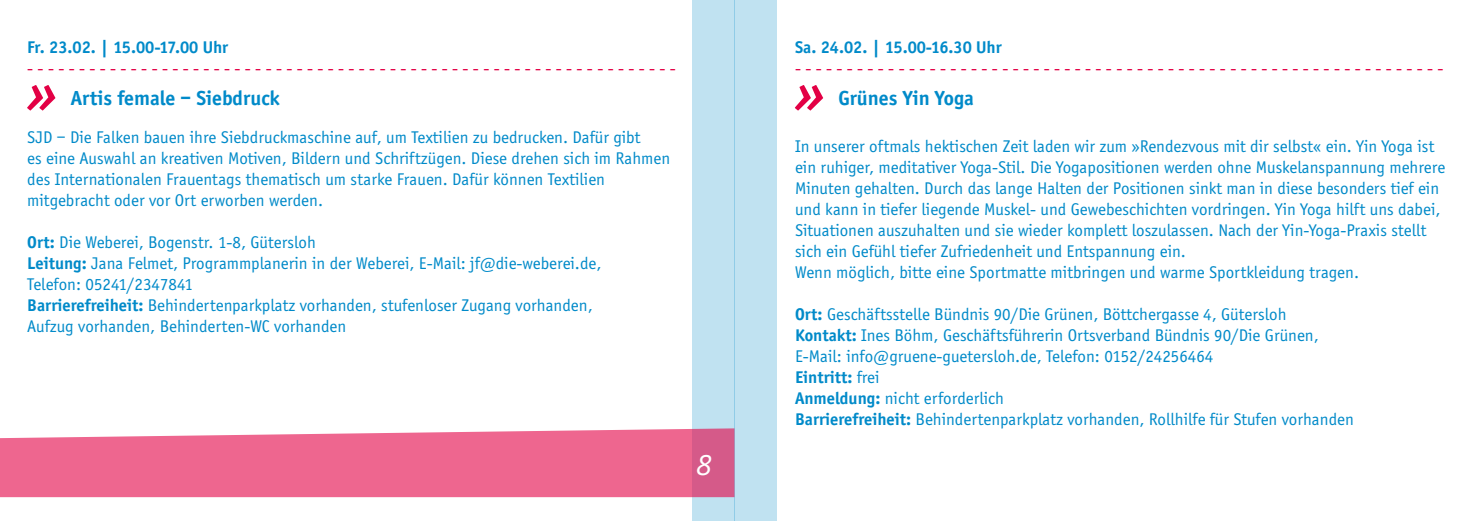
<style>
.page{position:relative;width:1469px;height:521px;background:#fff}
.page>*{position:absolute;margin:0;border:0;box-sizing:border-box;transform-origin:0 0}
.t1{font:italic 700 52.5px "Officina Serif";color:#e30045}
.t2{font:italic 31.5px "Officina Serif";color:#fff}
.t3{font:700 21px "Officina Sans";color:#008ac9}
.t4{font:17.5px/21px "Officina Sans";color:#008ac9}
.t5{font:17.5px "Officina Sans";color:#e30045}
.t6{font:700 17.5px "Officina Sans";color:#008ac9}
.s1{font-weight:700}
</style>
<div class="page">
<div style="left:692px;top:0;width:42px;height:521px;background:#c0e2f1"></div>
<div style="left:734px;top:0;width:42px;height:521px;background:#c0e2f1"></div>
<svg style="left:0;top:428px;width:734px;height:69px;fill:#ee668f"></svg>
<p class="t6" style="left:27px;top:36px;width:202px">Fr. 23.02. | 15.00-17.00 Uhr</p>
<p class="t5" style="left:27px;top:58px;width:650px">- - - - - - - - - - - - - - - - - - - - - - - - - - - - - - - - - - - - - - - - - - - - - - - - - - - - - - - - - - - - - - -</p>
<h1 class="t1" style="left:27px;top:62px;width:32px">»</h1>
<p class="t3" style="left:71px;top:86px;width:211px">Artis female – Siebdruck</p>
<p class="t4" style="left:27px;top:127px;width:644px">SJD – Die Falken bauen ihre Siebdruckmaschine auf, um Textilien zu bedrucken. Dafür gibt<br>es eine Auswahl an kreativen Motiven, Bildern und Schriftzügen. Diese drehen sich im Rahmen des Internationalen Frauentags thematisch um starke Frauen. Dafür können Textilien mitgebracht oder vor Ort erworben werden.</p>
<p class="t4" style="left:27px;top:232px;width:575px"><span class="s1">Ort:</span> Die Weberei, Bogenstr. 1-8, Gütersloh<br><span class="s1">Leitung:</span> Jana Felmet, Programmplanerin in der Weberei, E-Mail: jf@die-weberei.de, Telefon: 05241/2347841<br><span class="s1">Barrierefreiheit:</span> Behindertenparkplatz vorhanden, stufenloser Zugang vorhanden, Aufzug vorhanden, Behinderten-WC vorhanden</p>
<h2 class="t2" style="left:696px;top:447px;width:17px">8</h2>
<p class="t6" style="left:795px;top:36px;width:208px">Sa. 24.02. | 15.00-16.30 Uhr</p>
<p class="t5" style="left:795px;top:58px;width:650px">- - - - - - - - - - - - - - - - - - - - - - - - - - - - - - - - - - - - - - - - - - - - - - - - - - - - - - - - - - - - - - -</p>
<h1 class="t1" style="left:795px;top:62px;width:32px">»</h1>
<p class="t3" style="left:838px;top:86px;width:137px">Grünes Yin Yoga</p>
<p class="t4" style="left:795px;top:135px;width:651px">In unserer oftmals hektischen Zeit laden wir zum »Rendezvous mit dir selbst« ein. Yin Yoga ist ein ruhiger, meditativer Yoga-Stil. Die Yogapositionen werden ohne Muskelanspannung mehrere Minuten gehalten. Durch das lange Halten der Positionen sinkt man in diese besonders tief ein und kann in tiefer liegende Muskel- und Gewebeschichten vordringen. Yin Yoga hilft uns dabei, Situationen auszuhalten und sie wieder komplett loszulassen. Nach der Yin-Yoga-Praxis stellt sich ein Gefühl tiefer Zufriedenheit und Entspannung ein.<br>Wenn möglich, bitte eine Sportmatte mitbringen und warme Sportkleidung tragen.</p>
<p class="t4" style="left:795px;top:303px;width:560px"><span class="s1">Ort:</span> Geschäftsstelle Bündnis 90/Die Grünen, Böttchergasse 4, Gütersloh<br><span class="s1">Kontakt:</span> Ines Böhm, Geschäftsführerin Ortsverband Bündnis 90/Die Grünen, E-Mail: info@gruene-guetersloh.de, Telefon: 0152/24256464<br><span class="s1">Eintritt:</span> frei<br><span class="s1">Anmeldung:</span> nicht erforderlich<br><span class="s1">Barrierefreiheit:</span> Behindertenparkplatz vorhanden, Rollhilfe für Stufen vorhanden</p>
</div>
